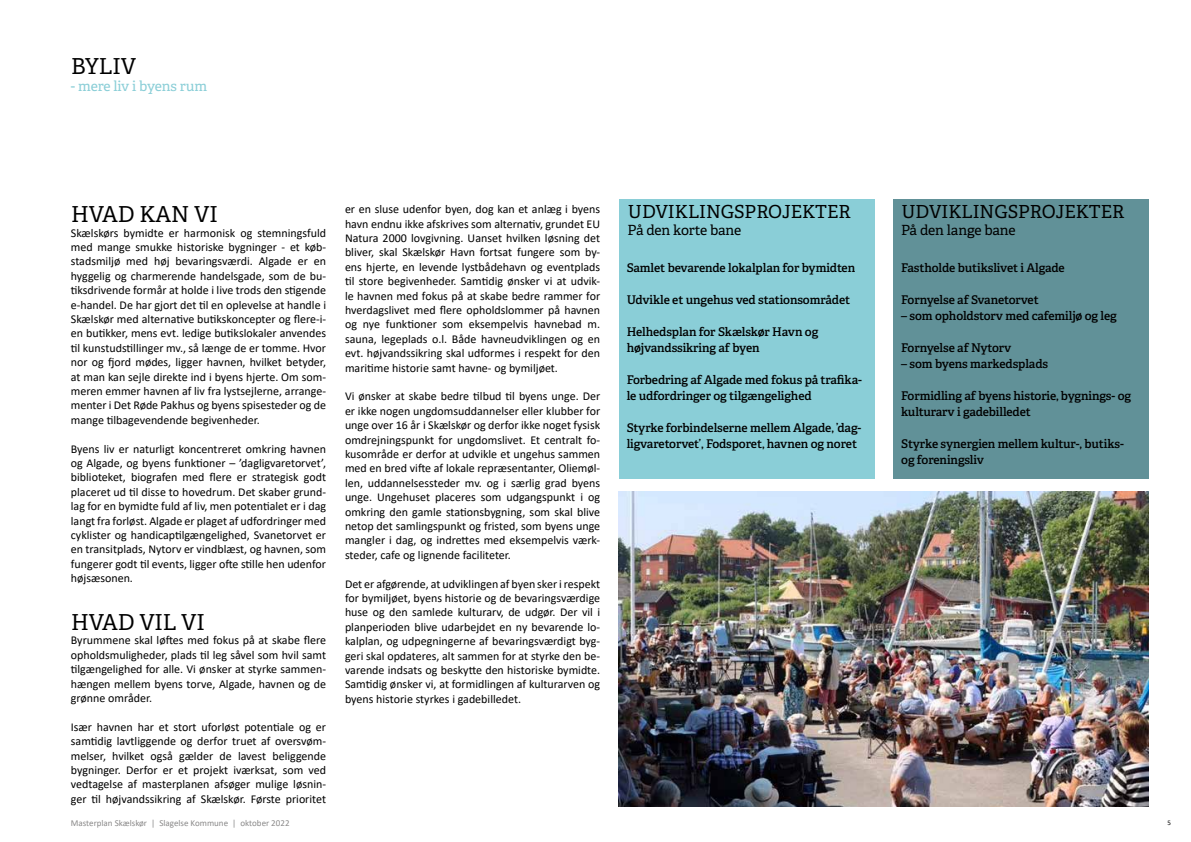
<style>
.page{position:relative;width:1191px;height:842px;background:#fff}
.page>*{position:absolute;margin:0;border:0;box-sizing:border-box;transform-origin:0 0}
.t1{font:22px "Adelle";color:#000}
.t2{font:18px "Adelle";color:#000}
.t3{font:14px "Adelle";letter-spacing:-.01em;color:#000}
.t4{font:14px "Adelle";letter-spacing:-.01em;color:#8aced7}
.t5{font:12px/14.4px "Calibri";color:#000;text-align:justify}
.t6{font:600 12px/16px "Adelle";letter-spacing:-.01em;color:#000}
.t7{font:9px "Calibri";color:#8a8989}
.t8{font:7px "Calibri";color:#000}
</style>
<div class="page">
<img style="left:619px;top:492px;width:529px;height:314px">
<div style="left:618px;top:199px;width:256px;height:279px;background:#8aced7"></div>
<div style="left:893px;top:199px;width:255px;height:279px;background:#619198"></div>
<h1 class="t1" style="left:71px;top:53px;width:67px">BYLIV</h1>
<p class="t4" style="left:71px;top:77px;width:138px">- mere liv i byens rum</p>
<h1 class="t1" style="left:71px;top:201px;width:148px">HVAD KAN VI</h1>
<p class="t5" style="left:71px;top:225px;width:257px">Skælskørs bymidte er harmonisk og stemningsfuld med mange smukke historiske bygninger - et køb&shy;stadsmiljø med høj bevaringsværdi. Algade er en hyggelig og charmerende handelsgade, som de bu&shy;tiksdrivende formår at holde i live trods den stigende e-handel. De har gjort det til en oplevelse at handle i Skælskør med alternative butikskoncepter og flere-i&shy;en butikker, mens evt. ledige butikslokaler anvendes til kunstudstillinger mv., så længe de er tomme. Hvor nor og fjord mødes, ligger havnen, hvilket betyder, at man kan sejle direkte ind i byens hjerte. Om som&shy;meren emmer havnen af liv fra lystsejlerne, arrange&shy;menter i Det Røde Pakhus og byens spisesteder og de mange tilbagevendende begivenheder.</p>
<p class="t5" style="left:71px;top:441px;width:257px">Byens liv er naturligt koncentreret omkring havnen og Algade, og byens funktioner – ’dagligvaretorvet’, biblioteket, biografen med flere er strategisk godt placeret ud til disse to hovedrum. Det skaber grund&shy;lag for en bymidte fuld af liv, men potentialet er i dag langt fra forløst. Algade er plaget af udfordringer med cyklister og handicaptilgængelighed, Svanetorvet er en transitplads, Nytorv er vindblæst, og havnen, som fungerer godt til events, ligger ofte stille hen udenfor højsæsonen.</p>
<h1 class="t1" style="left:71px;top:609px;width:135px">HVAD VIL VI</h1>
<p class="t5" style="left:71px;top:633px;width:257px">Byrummene skal løftes med fokus på at skabe flere opholdsmuligheder, plads til leg såvel som hvil samt tilgængelighed for alle. Vi ønsker at styrke sammen&shy;hængen mellem byens torve, Algade, havnen og de grønne områder.</p>
<p class="t5" style="left:71px;top:719px;width:257px">Især havnen har et stort uforløst potentiale og er samtidig lavtliggende og derfor truet af oversvøm&shy;melser, hvilket også gælder de lavest beliggende bygninger. Derfor er et projekt iværksat, som ved vedtagelse af masterplanen afsøger mulige løsnin&shy;ger til højvandssikring af Skælskør. Første prioritet</p>
<p class="t5" style="left:345px;top:202px;width:257px">er en sluse udenfor byen, dog kan et anlæg i byens havn endnu ikke afskrives som alternativ, grundet EU Natura 2000 lovgivning. Uanset hvilken løsning det bliver, skal Skælskør Havn fortsat fungere som by&shy;ens hjerte, en levende lystbådehavn og eventplads til store begivenheder. Samtidig ønsker vi at udvik&shy;le havnen med fokus på at skabe bedre rammer for hverdagslivet med flere opholdslommer på havnen og nye funktioner som eksempelvis havnebad m. sauna, legeplads o.l. Både havneudviklingen og en evt. højvandssikring skal udformes i respekt for den maritime historie samt havne- og bymiljøet.</p>
<p class="t5" style="left:345px;top:389px;width:257px">Vi ønsker at skabe bedre tilbud til byens unge. Der er ikke nogen ungdomsuddannelser eller klubber for unge over 16 år i Skælskør og derfor ikke noget fysisk omdrejningspunkt for ungdomslivet. Et centralt fo&shy;kusområde er derfor at udvikle et ungehus sammen med en bred vifte af lokale repræsentanter, Oliemøl&shy;len, uddannelsessteder mv. og i særlig grad byens unge. Ungehuset placeres som udgangspunkt i og omkring den gamle stationsbygning, som skal blive netop det samlingspunkt og fristed, som byens unge mangler i dag, og indrettes med eksempelvis værk&shy;steder, cafe og lignende faciliteter.</p>
<p class="t5" style="left:345px;top:576px;width:257px">Det er afgørende, at udviklingen af byen sker i respekt for bymiljøet, byens historie og de bevaringsværdige huse og den samlede kulturarv, de udgør. Der vil i planperioden blive udarbejdet en ny bevarende lo&shy;kalplan, og udpegningerne af bevaringsværdigt byg&shy;geri skal opdateres, alt sammen for at styrke den be&shy;varende indsats og beskytte den historiske bymidte.<br>Samtidig ønsker vi, at formidlingen af kulturarven og byens historie styrkes i gadebilledet.</p>
<h2 class="t2" style="left:628px;top:200px;width:224px">UDVIKLINGSPROJEKTER</h2>
<p class="t3" style="left:627px;top:221px;width:115px">På den korte bane</p>
<p class="t6" style="left:626px;top:260px;width:230px">Samlet bevarende lokalplan for bymidten</p>
<p class="t6" style="left:626px;top:292px;width:225px">Udvikle et ungehus ved stationsområdet</p>
<p class="t6" style="left:626px;top:324px;width:193px">Helhedsplan for Skælskør Havn og højvandssikring af byen</p>
<p class="t6" style="left:626px;top:372px;width:237px">Forbedring af Algade med fokus på trafika&shy;le udfordringer og tilgængelighed</p>
<p class="t6" style="left:626px;top:420px;width:236px">Styrke forbindelserne mellem Algade, ’dag&shy;ligvaretorvet’, Fodsporet, havnen og noret</p>
<h2 class="t2" style="left:901px;top:200px;width:224px">UDVIKLINGSPROJEKTER</h2>
<p class="t3" style="left:901px;top:221px;width:116px">På den lange bane</p>
<p class="t6" style="left:901px;top:260px;width:165px">Fastholde butikslivet i Algade</p>
<p class="t6" style="left:901px;top:292px;width:139px">Fornyelse af Svanetorvet</p>
<p class="t6" style="left:901px;top:308px;width:217px">– som opholdstorv med cafemiljø og leg</p>
<p class="t6" style="left:901px;top:340px;width:112px">Fornyelse af Nytorv</p>
<p class="t6" style="left:901px;top:356px;width:148px">– som byens markedsplads</p>
<p class="t6" style="left:901px;top:388px;width:231px">Formidling af byens historie, bygnings- og kulturarv i gadebilledet</p>
<p class="t6" style="left:901px;top:436px;width:224px">Styrke synergien mellem kultur-, butiks&shy;og foreningsliv</p>
<p class="t7" style="left:71px;top:817px;width:220px">Masterplan Skælskør | Slagelse Kommune | oktober 2022</p>
<p class="t8" style="left:1167px;top:817px;width:5px">5</p>
</div>
